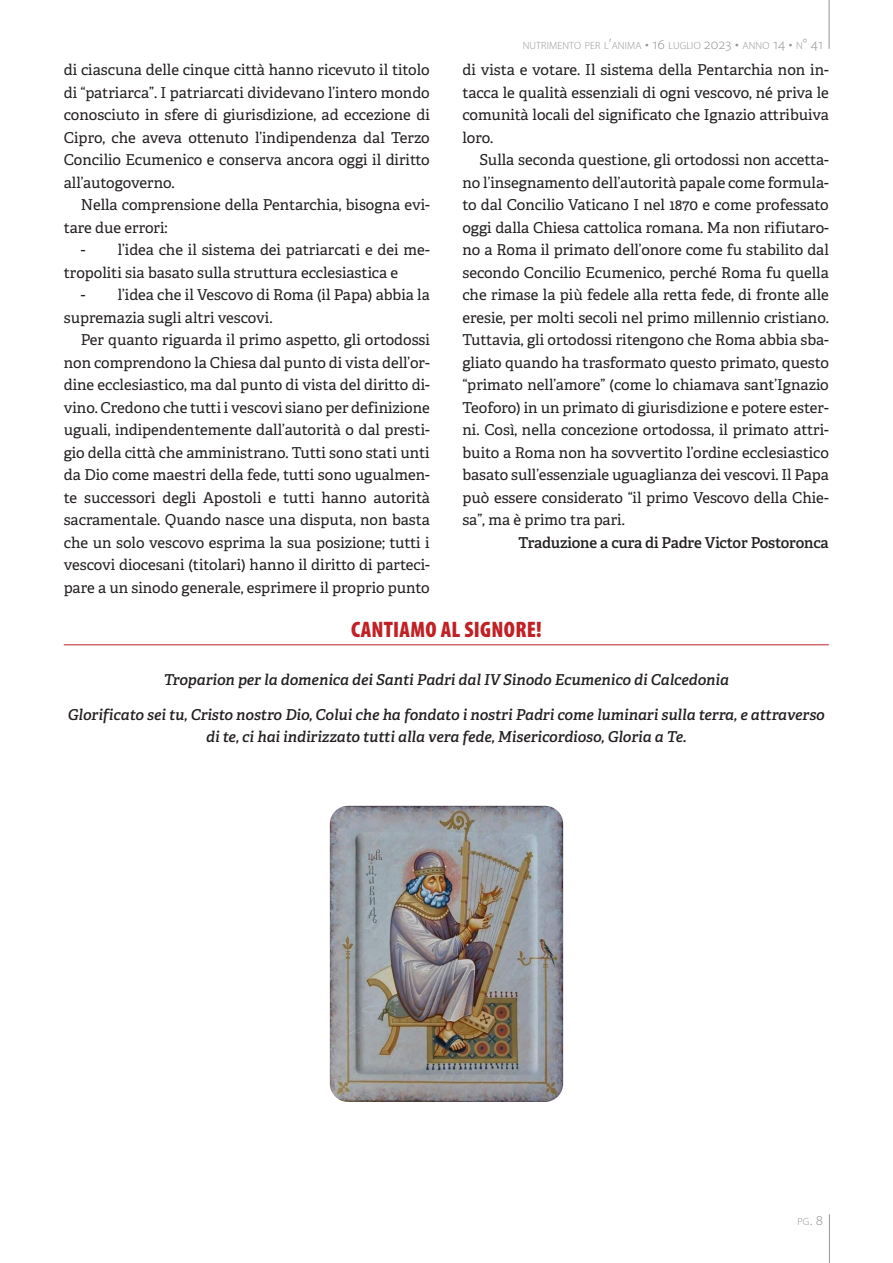
<style>
.page{position:relative;width:893px;height:1263px;background:#fff}
.page>*{position:absolute;margin:0;border:0;box-sizing:border-box;transform-origin:0 0}
.Secțiune{font:900 condensed 22.5px "Myriad Pro";letter-spacing:.01em;color:#c12025}
.Text{font:15px/22.5px "Adelle";color:#231f20;text-align:justify}
.Tropar_-_full_width{font:italic 600 15px/22.5px "Adelle";color:#231f20;text-align:center}
.Autor{font:600 15px "Adelle";letter-spacing:-.01em;color:#231f20}
.t1{font:300 10.5px "Myriad Pro";letter-spacing:.015em;color:#939598}
.s1{font-size:15px}
</style>
<div class="page">
<hr style="left:829px;top:0;width:1px;height:49px;background:#939598">
<hr style="left:829px;top:1214px;width:1px;height:49px;background:#939598">
<hr style="left:64px;top:644px;width:765px;height:1px;background:#c12025">
<img style="left:330px;top:806px;width:233px;height:296px">
<p class="Text" style="left:64px;top:59px;width:368px">di ciascuna delle cinque città hanno ricevuto il titolo di “patriarca”. I patriarcati dividevano l’intero mondo conosciuto in sfere di giurisdizione, ad eccezione di Cipro, che aveva ottenuto l’indipendenza dal Terzo Concilio Ecumenico e conserva ancora oggi il diritto all’autogoverno.</p>
<p class="Text" style="left:64px;top:194px;width:368px;text-indent:17px">Nella comprensione della Pentarchia, bisogna evi&shy;tare due errori:</p>
<p class="Text" style="left:64px;top:239px;width:368px;text-indent:17px">- l’idea che il sistema dei patriarcati e dei me&shy;tropoliti sia basato sulla struttura ecclesiastica e</p>
<p class="Text" style="left:64px;top:284px;width:367px;text-indent:17px">- l’idea che il Vescovo di Roma (il Papa) abbia la supremazia sugli altri vescovi.</p>
<p class="Text" style="left:64px;top:329px;width:368px;text-indent:17px">Per quanto riguarda il primo aspetto, gli ortodossi non comprendono la Chiesa dal punto di vista dell’or&shy;dine ecclesiastico, ma dal punto di vista del diritto di&shy;vino. Credono che tutti i vescovi siano per definizione uguali, indipendentemente dall’autorità o dal presti&shy;gio della città che amministrano. Tutti sono stati unti da Dio come maestri della fede, tutti sono ugualmen&shy;te successori degli Apostoli e tutti hanno autorità sacramentale. Quando nasce una disputa, non basta che un solo vescovo esprima la sua posizione; tutti i vescovi diocesani (titolari) hanno il diritto di parteci&shy;pare a un sinodo generale, esprimere il proprio punto</p>
<p class="t1" style="left:523px;top:39px;width:302px">NUTRIMENTO PER L<span class="s1">’</span>ANIMA <span class="s1">• 16</span> LUGLIO <span class="s1">2023 •</span> ANNO <span class="s1">14 •</span> N<span class="s1">° 41</span></p>
<p class="Text" style="left:462px;top:59px;width:368px">di vista e votare. Il sistema della Pentarchia non in&shy;tacca le qualità essenziali di ogni vescovo, né priva le comunità locali del significato che Ignazio attribuiva loro.</p>
<p class="Text" style="left:462px;top:149px;width:368px;text-indent:17px">Sulla seconda questione, gli ortodossi non accetta&shy;no l’insegnamento dell’autorità papale come formula&shy;to dal Concilio Vaticano I nel 1870 e come professato oggi dalla Chiesa cattolica romana. Ma non rifiutaro&shy;no a Roma il primato dell’onore come fu stabilito dal secondo Concilio Ecumenico, perché Roma fu quella che rimase la più fedele alla retta fede, di fronte alle eresie, per molti secoli nel primo millennio cristiano.<br>Tuttavia, gli ortodossi ritengono che Roma abbia sba&shy;gliato quando ha trasformato questo primato, questo “primato nell’amore” (come lo chiamava sant’Ignazio Teoforo) in un primato di giurisdizione e potere ester&shy;ni. Così, nella concezione ortodossa, il primato attri&shy;buito a Roma non ha sovvertito l’ordine ecclesiastico basato sull’essenziale uguaglianza dei vescovi. Il Papa può essere considerato “il primo Vescovo della Chie&shy;sa”, ma è primo tra pari.</p>
<p class="Autor" style="left:519px;top:533px;width:312px">Traduzione a cura di Padre Victor Postoronca</p>
<p class="Secțiune" style="left:351px;top:615px;width:192px">CANTIAMO AL SIGNORE!</p>
<p class="Tropar_-_full_width" style="left:164px;top:668px;width:567px">Troparion per la domenica dei Santi Padri dal IV Sinodo Ecumenico di Calcedonia</p>
<p class="Tropar_-_full_width" style="left:68px;top:703px;width:758px">Glorificato sei tu, Cristo nostro Dio, Colui che ha fondato i nostri Padri come luminari sulla terra, e attraverso di te, ci hai indirizzato tutti alla vera fede, Misericordioso, Gloria a Te.</p>
<p class="t1" style="left:797px;top:1215px;width:27px">PG<span class="s1">. 8</span></p>
</div>
